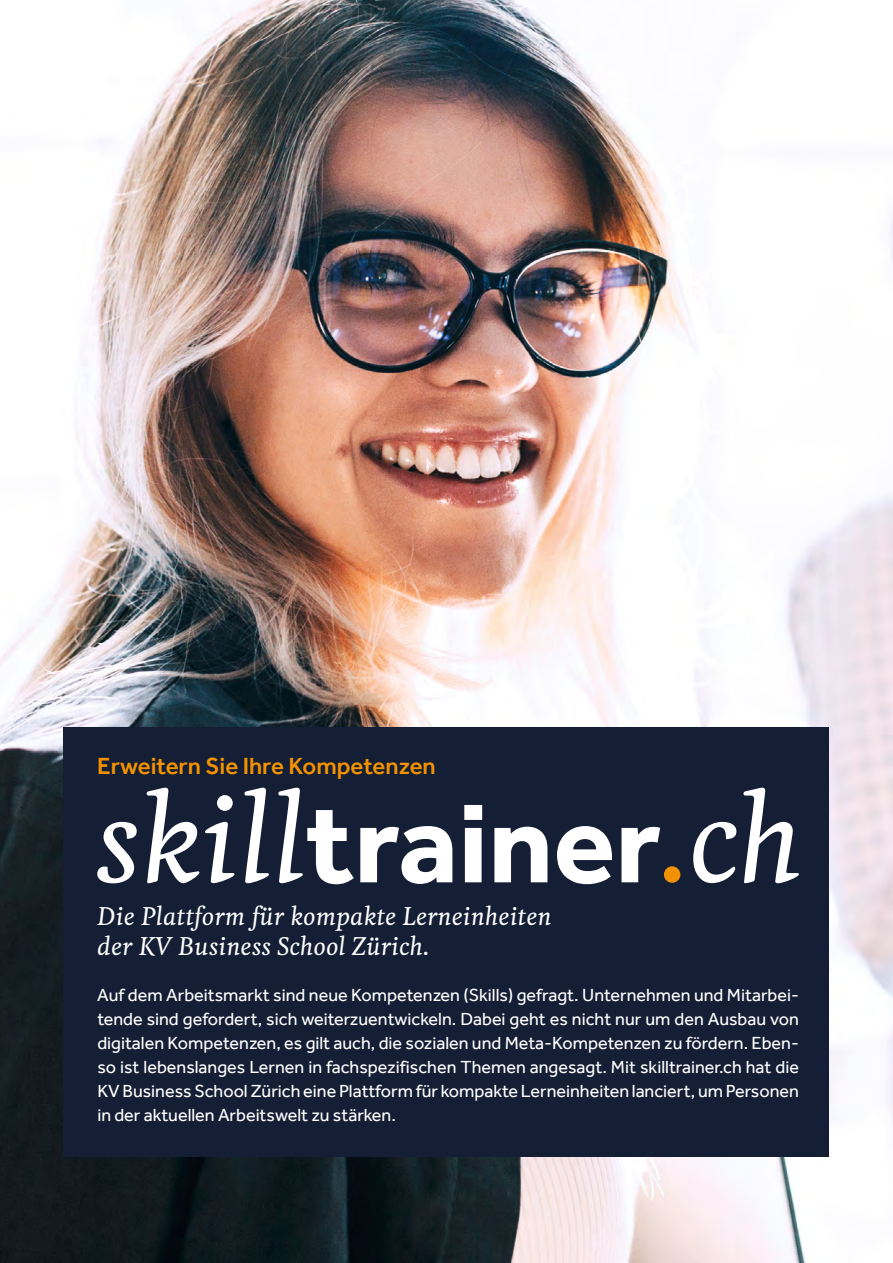
<style>
.page{position:relative;width:893px;height:1263px;background:#fff}
.page>*{position:absolute;margin:0;border:0;box-sizing:border-box;transform-origin:0 0}
.t1{font:italic 500 24px/30px "Feijoa";letter-spacing:.01em;color:#fff}
.t2{font:500 24px "Effra";color:#f39200}
.t3{font:18px/24px "Effra";color:#fff;text-align:justify}
</style>
<div class="page">
<img style="left:0;top:0;width:893px;height:1263px">
<div style="left:64px;top:727px;width:765px;height:430px;background:#141e34"></div>
<svg style="left:97px;top:788px;width:702px;height:96px"></svg>
<div style="left:664px;top:866px;width:16px;height:17px;background:#f39200;border-radius:50%"></div>
<h1 class="t2" style="left:97px;top:752px;width:340px">Erweitern Sie Ihre Kompetenzen</h1>
<h1 class="t1" style="left:97px;top:902px;width:456px">Die Plattform für kompakte Lerneinheiten der KV Business School Zürich.</h1>
<p class="t3" style="left:97px;top:982px;width:703px">Auf dem Arbeitsmarkt sind neue Kompetenzen (Skills) gefragt. Unternehmen und Mitarbei&shy;tende sind gefordert, sich weiterzuentwickeln. Dabei geht es nicht nur um den Ausbau von digitalen Kompetenzen, es gilt auch, die sozialen und Meta-Kompetenzen zu fördern. Eben&shy;so ist lebenslanges Lernen in fachspezifischen Themen angesagt. Mit skilltrainer.ch hat die KV Business School Zürich eine Plattform für kompakte Lerneinheiten lanciert, um Personen in der aktuellen Arbeitswelt zu stärken.</p>
</div>
